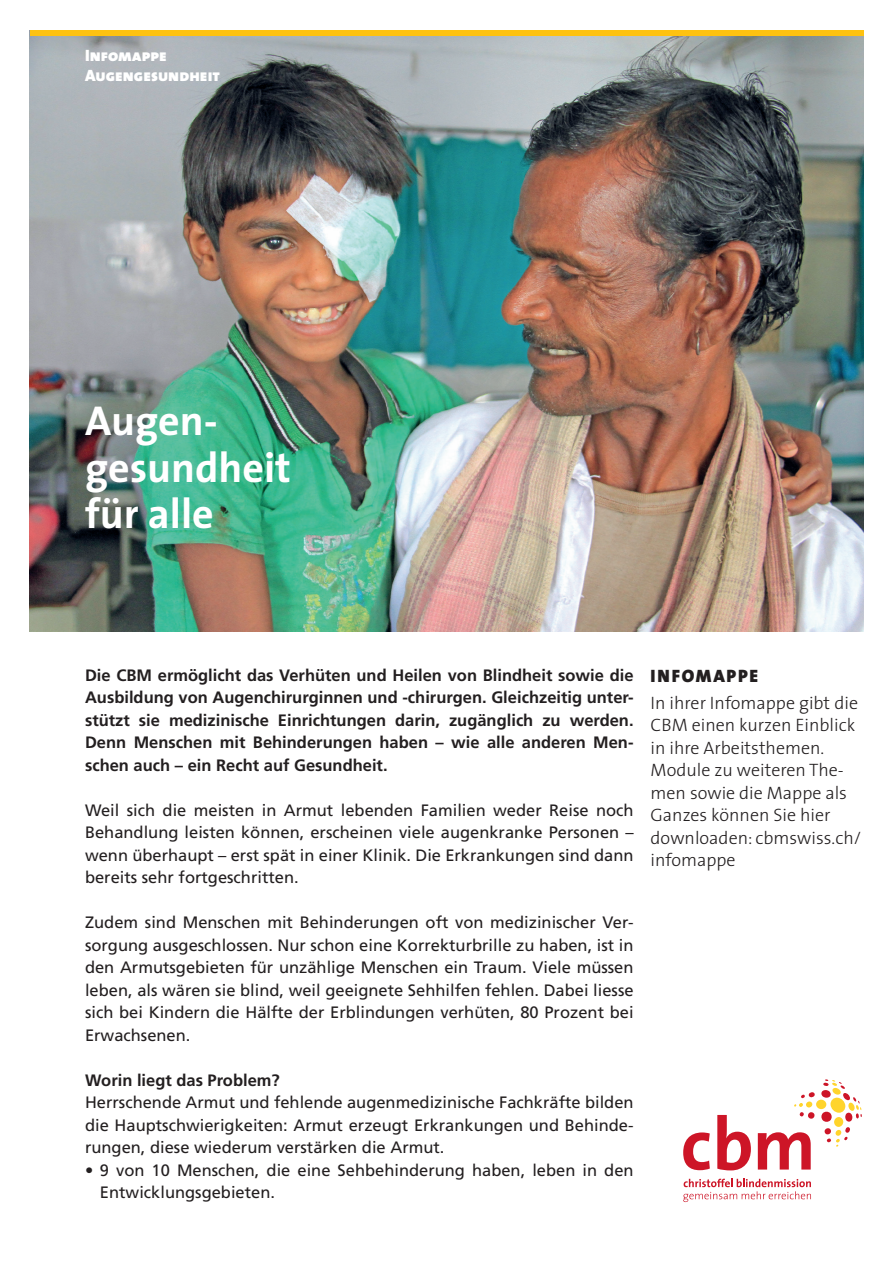
<style>
.page{position:relative;width:893px;height:1263px;background:#fff}
.page>*{position:absolute;margin:0;border:0;box-sizing:border-box;transform-origin:0 0}
.Haupttitel_Frontseite{font:700 42px/46.5px "The Sans";color:#fff}
.Fussnote_Titel{font:300 18px/22.5px "The Sans";color:#231f20}
.Rubriken_Innenseite{font:18px "The Sans Black Caps";letter-spacing:.09em;color:#231f20}
.body{font:16.5px/22.5px "Frutiger LT Std";color:#231f20;text-align:justify}
.body_fett{font:700 16.5px/22.5px "Frutiger LT Std";color:#231f20;text-align:justify}
.body-2{font:16.5px "The Sans Black Caps";color:#fff}
</style>
<div class="page">
<img style="left:30px;top:35px;width:833px;height:596px">
<div style="left:30px;top:30px;width:833px;height:5px;background:#fec210"></div>
<svg style="left:683px;top:1132px;width:27px;height:38px"></svg>
<svg style="left:717px;top:1115px;width:34px;height:55px"></svg>
<svg style="left:758px;top:1132px;width:53px;height:37px"></svg>
<svg style="left:683px;top:1179px;width:128px;height:23px"></svg>
<div style="left:816px;top:1100px;width:10px;height:9px;background:#ffd42c;border-radius:50%"></div>
<svg style="left:794px;top:1092px;width:21px;height:27px"></svg>
<svg style="left:821px;top:1079px;width:41px;height:68px"></svg>
<p class="body-2" style="left:85px;top:41px;width:83px">Infomappe</p>
<p class="body-2" style="left:85px;top:61px;width:136px">Augengesundheit</p>
<p class="Haupttitel_Frontseite" style="left:85px;top:397px;width:208px">Augen&shy;gesundheit für alle</p>
<p class="body_fett" style="left:85px;top:664px;width:550px">Die CBM ermöglicht das Verhüten und Heilen von Blindheit sowie die Ausbildung von Augenchirurginnen und -chirurgen. Gleichzeitig unter&shy;stützt sie medizinische Einrichtungen darin, zugänglich zu werden.<br>Denn Menschen mit Behinderungen haben – wie alle anderen Men&shy;schen auch – ein Recht auf Gesundheit.</p>
<p class="body" style="left:85px;top:799px;width:550px">Weil sich die meisten in Armut lebenden Familien weder Reise noch Behandlung leisten können, erscheinen viele augenkranke Personen – wenn überhaupt – erst spät in einer Klinik. Die Erkrankungen sind dann bereits sehr fortgeschritten.</p>
<p class="body" style="left:85px;top:911px;width:550px">Zudem sind Menschen mit Behinderungen oft von medizinischer Ver&shy;sorgung ausgeschlossen. Nur schon eine Korrekturbrille zu haben, ist in den Armutsgebieten für unzählige Menschen ein Traum. Viele müssen leben, als wären sie blind, weil geeignete Sehhilfen fehlen. Dabei liesse sich bei Kindern die Hälfte der Erblindungen verhüten, 80 Prozent bei Erwachsenen.</p>
<p class="body_fett" style="left:85px;top:1069px;width:196px">Worin liegt das Problem?</p>
<p class="body" style="left:85px;top:1091px;width:550px">Herrschende Armut und fehlende augenmedizinische Fachkräfte bilden die Hauptschwierigkeiten: Armut erzeugt Erkrankungen und Behinde&shy;rungen, diese wiederum verstärken die Armut.</p>
<p class="body" style="left:100px;top:1159px;width:535px;text-indent:-15px">• 9 von 10 Menschen, die eine Sehbehinderung haben, leben in den<br>Entwicklungsgebieten.</p>
<p class="Rubriken_Innenseite" style="left:651px;top:660px;width:109px">INFOMAPPE</p>
<p class="Fussnote_Titel" style="left:651px;top:691px;width:212px">In ihrer Infomappe gibt die<br>CBM einen kurzen Einblick in ihre Arbeitsthemen.<br>Module zu weiteren The&shy;men sowie die Mappe als<br>Ganzes können Sie hier downloaden: cbmswiss.ch/ infomappe</p>
</div>
